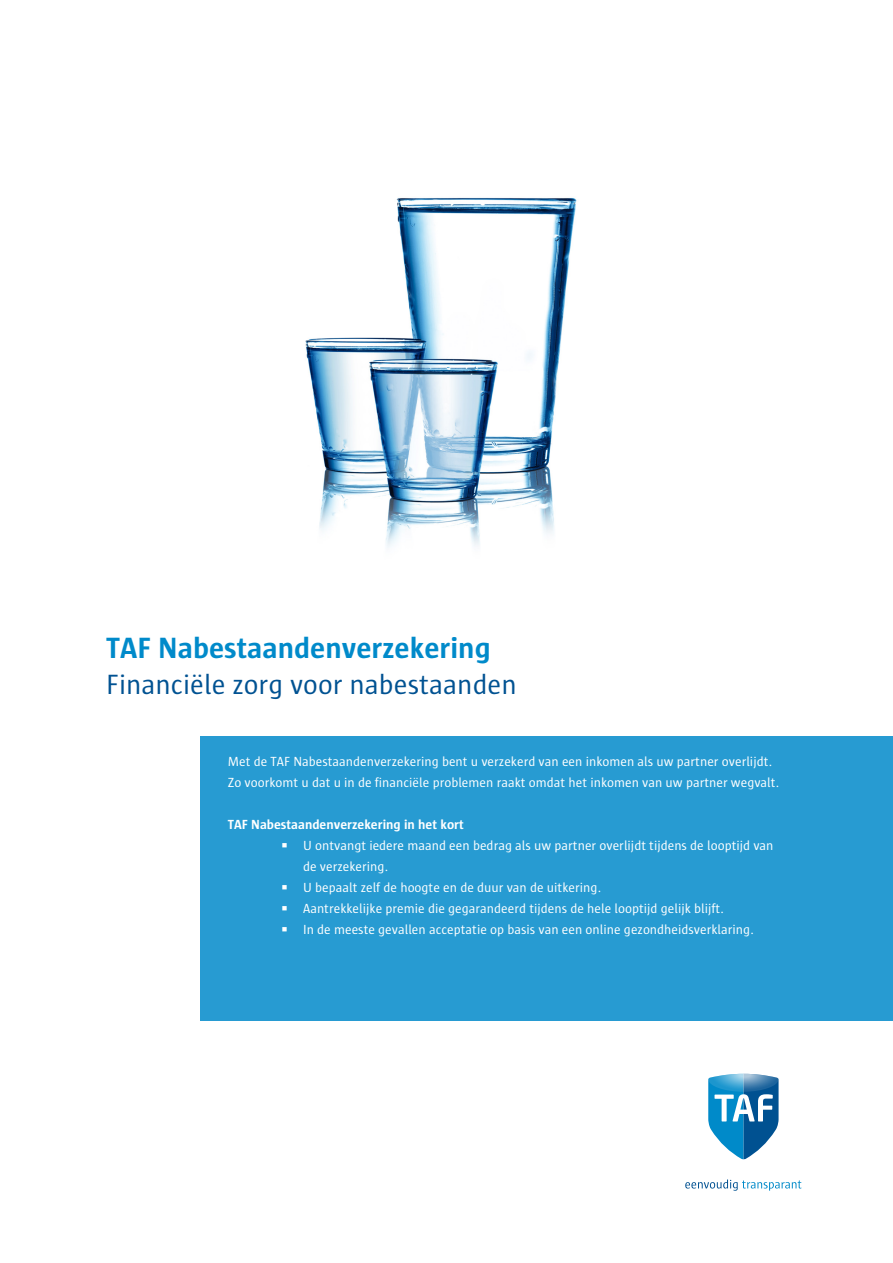
<style>
.page{position:relative;width:893px;height:1263px;background:#fff}
.page>*{position:absolute;margin:0;border:0;box-sizing:border-box;transform-origin:0 0}
.t1{font:700 30px "Sun";color:#008aca}
.t2{font:28.5px "Sun";color:#005292}
.t3{font:13.5px/21px "Sun";color:#fff}
.t4{font:700 13.5px "Sun";color:#fff}
</style>
<div class="page">
<div style="left:200px;top:736px;width:693px;height:284px;background:#279bd2"></div>
<img style="left:305px;top:197px;width:272px;height:351px">
<svg style="left:708px;top:1078px;width:71px;height:81px"></svg>
<svg style="left:708px;top:1074px;width:70px;height:18px"></svg>
<svg style="left:685px;top:1179px;width:116px;height:12px"></svg>
<h1 class="t1" style="left:106px;top:631px;width:386px">TAF Nabestaandenverzekering</h1>
<h2 class="t2" style="left:106px;top:669px;width:412px">Financiële zorg voor nabestaanden</h2>
<p class="t3" style="left:228px;top:751px;width:553px">Met de TAF Nabestaandenverzekering bent u verzekerd van een inkomen als uw partner overlijdt.<br>Zo voorkomt u dat u in de financiële problemen raakt omdat het inkomen van uw partner wegvalt.</p>
<p class="t4" style="left:228px;top:817px;width:238px">TAF Nabestaandenverzekering in het kort</p>
<p class="t3" style="left:303px;top:835px;width:472px;text-indent:-21px">■ U ontvangt iedere maand een bedrag als uw partner overlijdt tijdens de looptijd van de verzekering.</p>
<p class="t3" style="left:282px;top:877px;width:321px">■ U bepaalt zelf de hoogte en de duur van de uitkering.</p>
<p class="t3" style="left:282px;top:898px;width:444px">■ Aantrekkelijke premie die gegarandeerd tijdens de hele looptijd gelijk blijft.</p>
<p class="t3" style="left:282px;top:919px;width:474px">■ In de meeste gevallen acceptatie op basis van een online gezondheidsverklaring.</p>
</div>
